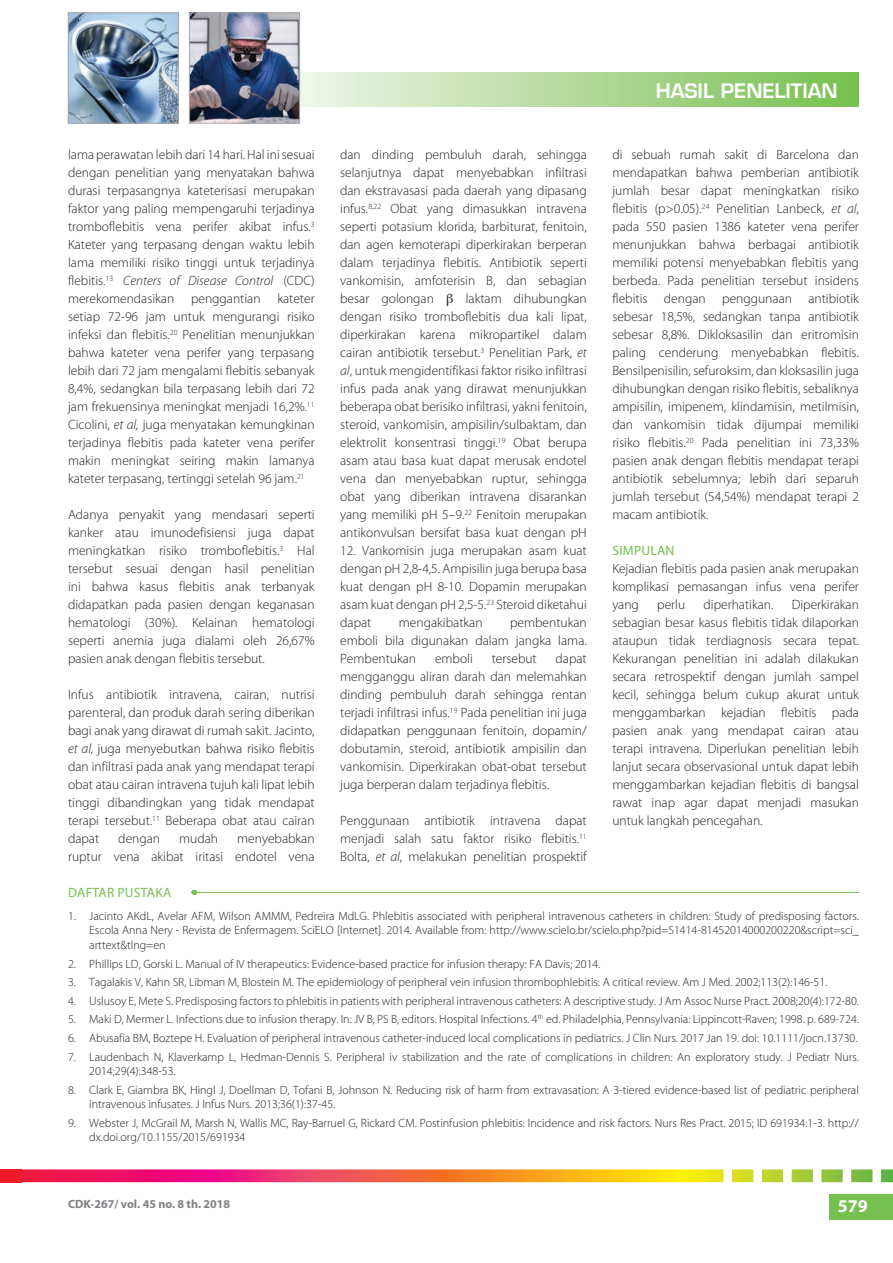
<style>
.page{position:relative;width:893px;height:1263px;background:#fff}
.page>*{position:absolute;margin:0;border:0;box-sizing:border-box;transform-origin:0 0}
.t1{font:600 19.5px "Eurostile LT Std";color:#fff}
.t2{font:700 18px "Myriad Pro";color:#fff}
.t3{font:300 13.5px/18px "Myriad Pro";color:#231f20;text-align:justify}
.t4{font:13.5px "Myriad Pro";letter-spacing:.02em;color:#75c04e}
.t5{font:300 12px/14.4px "Myriad Pro";color:#231f20}
.t6{font:700 12px "Myriad Pro";color:#808285}
.s1{font-style:italic}
</style>
<div class="page">
<div style="left:241px;top:72px;width:618px;height:35px;background:linear-gradient(to right,#fcfaf9,#77bf4e)"></div>
<img style="left:70px;top:15px;width:107px;height:106px">
<div style="left:68px;top:13px;width:111px;height:110px;border:1px solid #a8a9ad"></div>
<img style="left:191px;top:15px;width:107px;height:106px">
<div style="left:189px;top:13px;width:111px;height:110px;border:1px solid #a8a9ad"></div>
<div style="left:829px;top:1194px;width:64px;height:26px;background:#75c04e"></div>
<svg style="left:21px;top:1169px;width:872px;height:13px"></svg>
<div style="left:0;top:1169px;width:21px;height:13px;background:#ee1b2b"></div>
<hr style="left:191px;top:892px;width:668px;height:1px;background:#75c04e">
<p class="t3" style="left:68px;top:146px;width:248px">lama perawatan lebih dari 14 hari. Hal ini sesuai dengan penelitian yang menyatakan bahwa durasi terpasangnya kateterisasi merupakan faktor yang paling mempengaruhi terjadinya tromboflebitis vena perifer akibat infus.<sup>3<br></sup>Kateter yang terpasang dengan waktu lebih lama memiliki risiko tinggi untuk terjadinya flebitis.<sup>13</sup> <span class="s1">Centers of Disease Control</span> (CDC) merekomendasikan penggantian kateter setiap 72-96 jam untuk mengurangi risiko infeksi dan flebitis.<sup>20</sup> Penelitian menunjukkan bahwa kateter vena perifer yang terpasang lebih dari 72 jam mengalami flebitis sebanyak 8,4%, sedangkan bila terpasang lebih dari 72 jam frekuensinya meningkat menjadi 16,2%.<sup>11<br></sup>Cicolini, <span class="s1">et al,</span> juga menyatakan kemungkinan terjadinya flebitis pada kateter vena perifer makin meningkat seiring makin lamanya kateter terpasang, tertinggi setelah 96 jam.<sup>21</sup></p>
<p class="t3" style="left:68px;top:506px;width:248px">Adanya penyakit yang mendasari seperti kanker atau imunodefisiensi juga dapat meningkatkan risiko tromboflebitis.<sup>3</sup> Hal tersebut sesuai dengan hasil penelitian ini bahwa kasus flebitis anak terbanyak didapatkan pada pasien dengan keganasan hematologi (30%). Kelainan hematologi seperti anemia juga dialami oleh 26,67% pasien anak dengan flebitis tersebut.</p>
<p class="t3" style="left:68px;top:686px;width:248px">Infus antibiotik intravena, cairan, nutrisi parenteral, dan produk darah sering diberikan bagi anak yang dirawat di rumah sakit. Jacinto, <span class="s1">et al,</span> juga menyebutkan bahwa risiko flebitis dan infiltrasi pada anak yang mendapat terapi obat atau cairan intravena tujuh kali lipat lebih tinggi dibandingkan yang tidak mendapat terapi tersebut.<sup>11</sup> Beberapa obat atau cairan dapat</p>
<p class="t3" style="left:68px;top:830px;width:248px;text-align:right">menyebabkan<br>ruptur vena akibat iritasi endotel vena</p>
<p class="t3" style="left:118px;top:830px;width:43px">dengan</p>
<p class="t3" style="left:179px;top:830px;width:40px">mudah</p>
<p class="t3" style="left:340px;top:146px;width:248px">dan dinding pembuluh darah, sehingga selanjutnya dapat menyebabkan infiltrasi dan ekstravasasi pada daerah yang dipasang infus.<sup>8,22</sup> Obat yang dimasukkan intravena seperti potasium klorida, barbiturat, fenitoin, dan agen kemoterapi diperkirakan berperan dalam terjadinya flebitis. Antibiotik seperti vankomisin, amfoterisin B, dan sebagian besar golongan</p>
<p class="t3" style="left:340px;top:290px;width:248px;text-indent:126px">laktam dihubungkan dengan risiko tromboflebitis dua kali lipat, diperkirakan karena mikropartikel dalam cairan antibiotik tersebut.<sup>3</sup> Penelitian Park, <span class="s1">et al</span>, untuk mengidentifikasi faktor risiko infiltrasi infus pada anak yang dirawat menunjukkan beberapa obat berisiko infiltrasi, yakni fenitoin, steroid, vankomisin, ampisilin/sulbaktam, dan elektrolit konsentrasi tinggi.<sup>19</sup> Obat berupa asam atau basa kuat dapat merusak endotel vena dan menyebabkan ruptur, sehingga obat yang diberikan intravena disarankan yang memiliki pH 5–9.<sup>22</sup> Fenitoin merupakan antikonvulsan bersifat basa kuat dengan pH</p>
<p class="t3" style="left:340px;top:542px;width:248px">12. Vankomisin juga merupakan asam kuat dengan pH 2,8-4,5. Ampisilin juga berupa basa kuat dengan pH 8-10. Dopamin merupakan asam kuat dengan pH 2,5-5.<sup>23</sup> Steroid diketahui dapat</p>
<p class="t3" style="left:340px;top:614px;width:248px;text-indent:170px">pembentukan emboli bila digunakan dalam jangka lama.<br>Pembentukan</p>
<p class="t3" style="left:399px;top:614px;width:85px">mengakibatkan</p>
<p class="t3" style="left:340px;top:650px;width:248px;text-indent:215px">dapat mengganggu aliran darah dan melemahkan dinding pembuluh darah sehingga rentan terjadi infiltrasi infus.<sup>19</sup> Pada penelitian ini juga didapatkan penggunaan fenitoin, dopamin/ dobutamin, steroid, antibiotik ampisilin dan vankomisin. Diperkirakan obat-obat tersebut juga berperan dalam terjadinya flebitis.</p>
<p class="t3" style="left:340px;top:812px;width:248px">Penggunaan antibiotik intravena dapat menjadi salah satu faktor risiko flebitis.<sup>11<br></sup>Bolta, <span class="s1">et al</span>, melakukan penelitian prospektif</p>
<p class="t3" style="left:435px;top:650px;width:39px">emboli</p>
<p class="t3" style="left:492px;top:650px;width:47px">tersebut</p>
<h1 class="t1" style="left:656px;top:79px;width:184px">HASIL PENELITIAN</h1>
<p class="t3" style="left:612px;top:146px;width:248px">di sebuah rumah sakit di Barcelona dan mendapatkan bahwa pemberian antibiotik jumlah besar dapat meningkatkan risiko flebitis (p&gt;0.05).<sup>24</sup> Penelitian Lanbeck, <span class="s1">et al</span>, pada 550 pasien 1386 kateter vena perifer menunjukkan bahwa berbagai antibiotik memiliki potensi menyebabkan flebitis yang berbeda. Pada penelitian tersebut insidens flebitis dengan penggunaan antibiotik sebesar 18,5%, sedangkan tanpa antibiotik sebesar 8,8%. Dikloksasilin dan eritromisin paling cenderung menyebabkan flebitis.<br>Bensilpenisilin, sefuroksim, dan kloksasilin juga dihubungkan dengan risiko flebitis, sebaliknya ampisilin, imipenem, klindamisin, metilmisin, dan vankomisin tidak dijumpai memiliki risiko flebitis.<sup>20</sup> Pada penelitian ini 73,33% pasien anak dengan flebitis mendapat terapi antibiotik sebelumnya; lebih dari separuh jumlah tersebut (54,54%) mendapat terapi 2 macam antibiotik.</p>
<p class="t4" style="left:612px;top:542px;width:64px">SIMPULAN</p>
<p class="t3" style="left:612px;top:560px;width:248px">Kejadian flebitis pada pasien anak merupakan komplikasi pemasangan infus vena perifer yang</p>
<p class="t3" style="left:612px;top:596px;width:248px;text-indent:179px">Diperkirakan sebagian besar kasus flebitis tidak dilaporkan ataupun tidak terdiagnosis secara tepat.<br>Kekurangan penelitian ini adalah dilakukan secara retrospektif dengan jumlah sampel kecil, sehingga belum cukup akurat untuk menggambarkan kejadian flebitis pada pasien anak yang mendapat cairan atau terapi intravena. Diperlukan penelitian lebih lanjut secara observasional untuk dapat lebih menggambarkan kejadian flebitis di bangsal rawat inap agar dapat menjadi masukan untuk langkah pencegahan.</p>
<p class="t3" style="left:657px;top:596px;width:30px">perlu</p>
<p class="t3" style="left:703px;top:596px;width:71px">diperhatikan.</p>
<p class="t4" style="left:68px;top:884px;width:105px">DAFTAR PUSTAKA</p>
<p class="t5" style="left:89px;top:909px;width:771px;text-align:justify;text-indent:-21px">1. Jacinto AKdL, Avelar AFM, Wilson AMMM, Pedreira MdLG. Phlebitis associated with peripheral intravenous catheters in children: Study of predisposing factors.<br>Escola Anna Nery - Revista de Enfermagem. SciELO [Internet]. 2014. Available from: http://www.scielo.br/scielo.php?pid=S1414-81452014000200220&amp;script=sci_ arttext&amp;tlng=en</p>
<p class="t5" style="left:68px;top:956px;width:534px">2. Phillips LD, Gorski L. Manual of IV therapeutics: Evidence-based practice for infusion therapy: FA Davis; 2014.</p>
<p class="t5" style="left:68px;top:975px;width:761px">3. Tagalakis V, Kahn SR, Libman M, Blostein M. The epidemiology of peripheral vein infusion thrombophlebitis: A critical review. Am J Med. 2002;113(2):146-51.</p>
<p class="t5" style="left:68px;top:994px;width:792px">4. Uslusoy E, Mete S. Predisposing factors to phlebitis in patients with peripheral intravenous catheters: A descriptive study. J Am Assoc Nurse Pract. 2008;20(4):172-80.</p>
<p class="t5" style="left:68px;top:1012px;width:792px">5. Maki D, Mermer L. Infections due to infusion therapy. In: JV B, PS B, editors. Hospital Infections. 4<sup>th</sup> ed. Philadelphia, Pennsylvania: Lippincott-Raven; 1998. p. 689-724.</p>
<p class="t5" style="left:68px;top:1031px;width:791px">6. Abusafia BM, Boztepe H. Evaluation of peripheral intravenous catheter-induced local complications in pediatrics. J Clin Nurs. 2017 Jan 19. doi: 10.1111/jocn.13730.</p>
<p class="t5" style="left:89px;top:1050px;width:771px;text-indent:-21px">7. Laudenbach N, Klaverkamp L, Hedman-Dennis S. Peripheral iv stabilization and the rate of complications in children: An exploratory study. J Pediatr Nurs.<br>2014;29(4):348-53.</p>
<p class="t5" style="left:89px;top:1083px;width:771px;text-indent:-21px">8. Clark E, Giambra BK, Hingl J, Doellman D, Tofani B, Johnson N. Reducing risk of harm from extravasation: A 3-tiered evidence-based list of pediatric peripheral intravenous infusates. J Infus Nurs. 2013;36(1):37-45.</p>
<p class="t5" style="left:89px;top:1116px;width:771px;text-indent:-21px">9. Webster J, McGrail M, Marsh N, Wallis MC, Ray-Barruel G, Rickard CM. Postinfusion phlebitis: Incidence and risk factors. Nurs Res Pract. 2015; ID 691934:1-3. http:// dx.doi.org/10.1155/2015/691934</p>
<p class="t6" style="left:68px;top:1196px;width:164px">CDK-267/ vol. 45 no. 8 th. 2018</p>
<h2 class="t2" style="left:838px;top:1194px;width:31px">579</h2>
</div>
